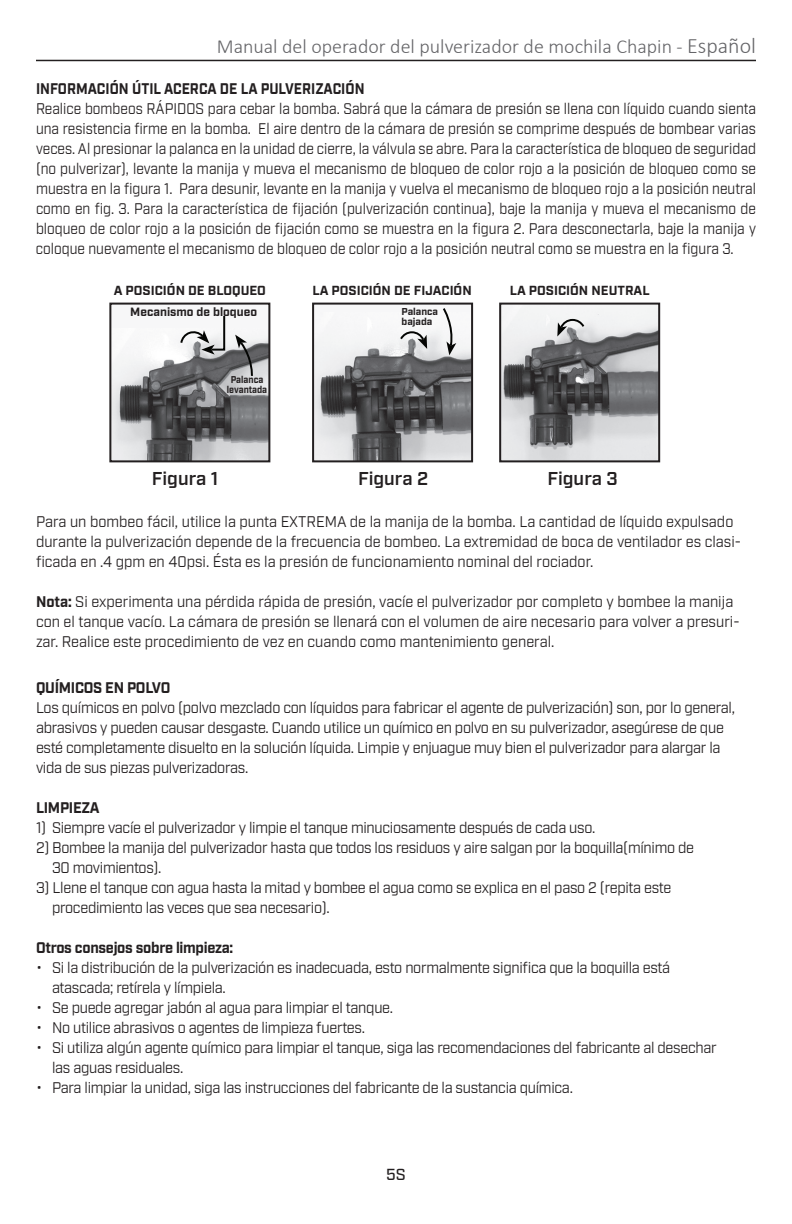
<style>
.page{position:relative;width:792px;height:1224px;background:#fff}
.page>*{position:absolute;margin:0;border:0;box-sizing:border-box;transform-origin:0 0}
.t1{font:300 20px "Calibri";color:#656568}
.t2{font:600 18.6px "Industry";color:#231f20}
.t3{font:500 16px "Industry";color:#231f20}
.t4{font:15.4px/20px "Industry";letter-spacing:-.02em;color:#231f20;scale:.95 1}
.t5{font:15.4px/20px "Industry";letter-spacing:-.02em;color:#231f20;text-align:justify;scale:.9 1}
.t6{font:15.4px/20px "Industry";color:#231f20;scale:.95 1}
.t7{font:700 15.4px "Industry";letter-spacing:-.02em;color:#231f20;scale:.95 1}
.t8{font:700 15.4px "Industry";color:#231f20;scale:.9 1}
.t9{font:700 13.2px "Industry";color:#231f20}
.t10{font:700 12px "Industry";color:#231f20}
.t11{font:700 10px/10px "Industry";color:#231f20}
.t12{font:700 9.8px/10px "Industry";color:#231f20;text-align:center;scale:.9 1}
.s1{font-size:22px}
.s2{font-weight:700}
</style>
<div class="page">
<div style="left:110px;top:304px;width:159px;height:157px;background:#f7f7f8"></div>
<img style="left:112px;top:334px;width:155px;height:125px">
<div style="left:109px;top:303px;width:161px;height:159px;border:2px solid #231f20"></div>
<div style="left:313px;top:304px;width:159px;height:157px;background:#f7f7f8"></div>
<img style="left:315px;top:336px;width:155px;height:123px">
<div style="left:312px;top:303px;width:161px;height:159px;border:2px solid #231f20"></div>
<img style="left:502px;top:306px;width:155px;height:153px">
<div style="left:499px;top:303px;width:161px;height:159px;border:2px solid #231f20"></div>
<svg style="left:557px;top:318px;width:29px;height:19px"></svg>
<svg style="left:179px;top:315px;width:47px;height:40px"></svg>
<svg style="left:235px;top:335px;width:19px;height:43px"></svg>
<svg style="left:398px;top:331px;width:29px;height:18px"></svg>
<svg style="left:442px;top:308px;width:14px;height:47px"></svg>
<hr style="left:36px;top:60px;width:720px;height:1px;background:#231f20">
<p class="t1" style="left:217px;top:33px;width:541px">Manual del operador del pulverizador de mochila Chapin - <span class="s1">Español</span></p>
<p class="t8" style="left:36px;top:79px;width:367px">INFORMACIÓN ÚTIL ACERCA DE LA PULVERIZACIÓN</p>
<p class="t5" style="left:36px;top:99px;width:802px">Realice bombeos RÁPIDOS para cebar la bomba. Sabrá que la cámara de presión se llena con líquido cuando sienta una resistencia firme en la bomba. El aire dentro de la cámara de presión se comprime después de bombear varias veces. Al presionar la palanca en la unidad de cierre, la válvula se abre. Para la característica de bloqueo de seguridad (no pulverizar), levante la manija y mueva el mecanismo de bloqueo de color rojo a la posición de bloqueo como se muestra en la figura 1. Para desunir, levante en la manija y vuelva el mecanismo de bloqueo rojo a la posición neutral como en fig. 3. Para la característica de fijación (pulverización continua), baje la manija y mueva el mecanismo de bloqueo de color rojo a la posición de fijación como se muestra en la figura 2. Para desconectarla, baje la manija y coloque nuevamente el mecanismo de bloqueo de color rojo a la posición neutral como se muestra en la figura 3.</p>
<p class="t9" style="left:114px;top:283px;width:154px">A POSICIÓN DE BLOQUEO</p>
<p class="t9" style="left:313px;top:283px;width:161px">LA POSICIÓN DE FIJACIÓN</p>
<p class="t9" style="left:510px;top:283px;width:141px">LA POSICIÓN NEUTRAL</p>
<p class="t10" style="left:130px;top:305px;width:128px">Mecanismo de bloqueo</p>
<p class="t11" style="left:402px;top:307px;width:38px">Palanca bajada</p>
<p class="t12" style="left:227px;top:375px;width:46px">Palanca levantada</p>
<p class="t2" style="left:152px;top:468px;width:68px">Figura 1</p>
<p class="t2" style="left:358px;top:468px;width:72px">Figura 2</p>
<p class="t2" style="left:547px;top:468px;width:72px">Figura 3</p>
<p class="t6" style="left:36px;top:512px;width:744px">Para un bombeo fácil, utilice la punta EXTREMA de la manija de la bomba. La cantidad de líquido expulsado durante la pulverización depende de la frecuencia de bombeo. La extremidad de boca de ventilador es clasi&shy;ficada en .4 gpm en 40psi. Ésta es la presión de funcionamiento nominal del rociador.</p>
<p class="t6" style="left:36px;top:592px;width:742px"><span class="s2">Nota:</span> Si experimenta una pérdida rápida de presión, vacíe el pulverizador por completo y bombee la manija con el tanque vacío. La cámara de presión se llenará con el volumen de aire necesario para volver a presuri&shy;zar. Realice este procedimiento de vez en cuando como mantenimiento general.</p>
<p class="t7" style="left:36px;top:678px;width:143px">QUÍMICOS EN POLVO</p>
<p class="t4" style="left:36px;top:698px;width:737px">Los químicos en polvo (polvo mezclado con líquidos para fabricar el agente de pulverización) son, por lo general, abrasivos y pueden causar desgaste. Cuando utilice un químico en polvo en su pulverizador, asegúrese de que esté completamente disuelto en la solución líquida. Limpie y enjuague muy bien el pulverizador para alargar la vida de sus piezas pulverizadoras.</p>
<p class="t7" style="left:36px;top:798px;width:68px">LIMPIEZA</p>
<p class="t4" style="left:36px;top:818px;width:590px">1) Siempre vacíe el pulverizador y limpie el tanque minuciosamente después de cada uso.</p>
<p class="t4" style="left:52px;top:838px;width:677px;text-indent:-16px">2) Bombee la manija del pulverizador hasta que todos los residuos y aire salgan por la boquilla(mínimo de<br>30 movimientos).</p>
<p class="t4" style="left:52px;top:878px;width:653px;text-indent:-16px">3) Llene el tanque con agua hasta la mitad y bombee el agua como se explica en el paso 2 (repita este procedimiento las veces que sea necesario).</p>
<p class="t7" style="left:36px;top:938px;width:209px">Otros consejos sobre limpieza:</p>
<p class="t4" style="left:52px;top:958px;width:652px;text-indent:-16px">• Si la distribución de la pulverización es inadecuada, esto normalmente significa que la boquilla está atascada; retírela y límpiela.</p>
<p class="t4" style="left:36px;top:998px;width:377px">• Se puede agregar jabón al agua para limpiar el tanque.</p>
<p class="t4" style="left:36px;top:1018px;width:348px">• No utilice abrasivos o agentes de limpieza fuertes.</p>
<p class="t4" style="left:52px;top:1038px;width:701px;text-indent:-16px">• Si utiliza algún agente químico para limpiar el tanque, siga las recomendaciones del fabricante al desechar las aguas residuales.</p>
<p class="t4" style="left:36px;top:1078px;width:567px">• Para limpiar la unidad, siga las instrucciones del fabricante de la sustancia química.</p>
<p class="t3" style="left:386px;top:1165px;width:21px">5S</p>
</div>
